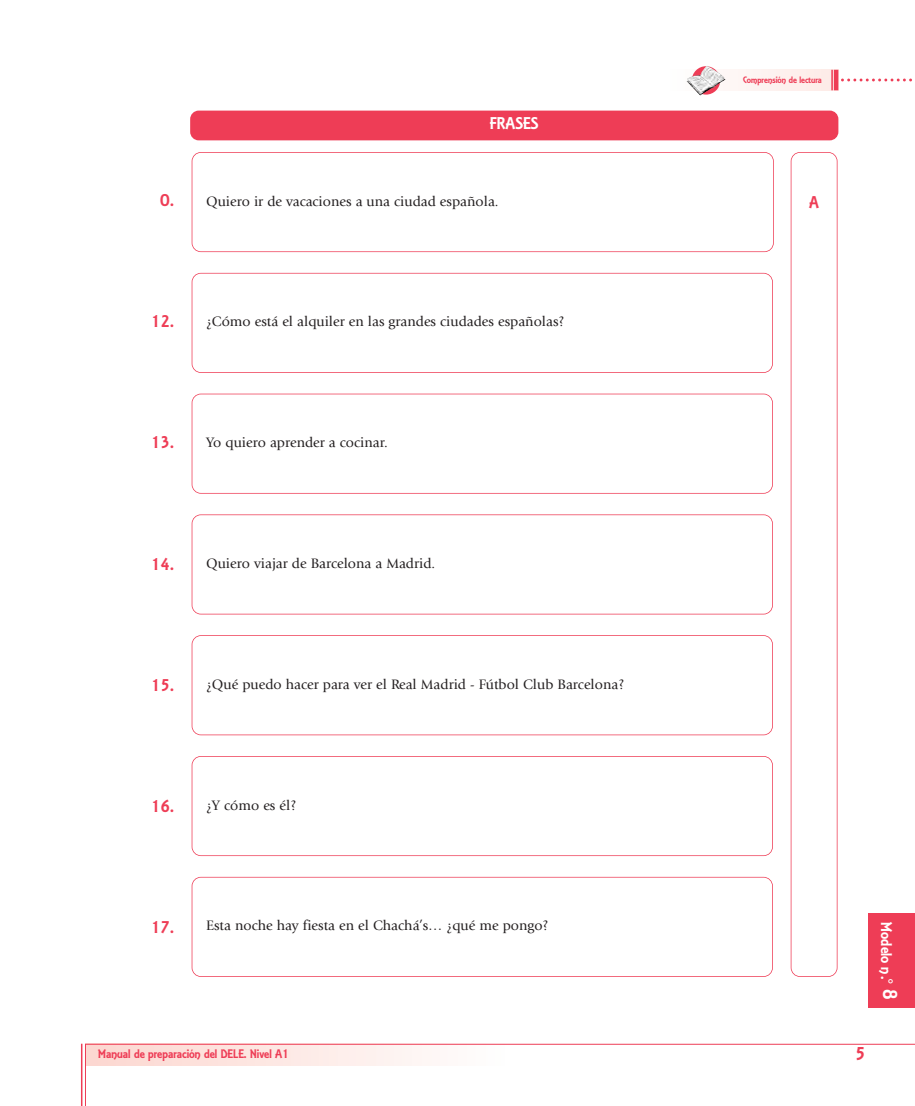
<style>
.page{position:relative;width:915px;height:1106px;background:#fff}
.page>*{position:absolute;margin:0;border:0;box-sizing:border-box;transform-origin:0 0}
.t1{font:18px "Gianna";color:#ee3d56}
.t2{font:16.5px "Gianna";color:#fff}
.t3{font:16.5px "Gianna";color:#ee3d56}
.t4{font:15px "Gianna";color:#fff}
.t5{font:14.25px "Giovanni";color:#231f20}
.t6{font:12px "Gianna";color:#ee3d56}
.t7{font:9px "Gianna";color:#ee3d56}
.s1{font-family:"Gianna";font-size:16.5px;color:#ee3d56}
.s2{font-family:"Lucida Grande"}
.s3{font-size:19.5px}
</style>
<div class="page">
<svg style="left:85px;top:1043px;width:829px;height:63px"></svg>
<hr style="left:81px;top:1043px;width:1px;height:63px;background:#ee3d56">
<div style="left:668px;top:70px;width:170px;height:20px;background:linear-gradient(to bottom,#fef3f1,#fef3f1)"></div>
<svg style="left:831px;top:70px;width:81px;height:20px"></svg>
<div style="left:833px;top:70px;width:5px;height:20px;background:#ee3d56"></div>
<img style="left:686px;top:66px;width:39px;height:29px">
<div style="left:190px;top:111px;width:648px;height:29px;background:#ee3d56;border-radius:9px"></div>
<div style="left:191px;top:152px;width:582px;height:100px;border:2px solid #ee3d56;border-radius:9px"></div>
<div style="left:790px;top:152px;width:47px;height:824px;border:2px solid #ee3d56;border-radius:9px"></div>
<div style="left:191px;top:273px;width:581px;height:100px;border:2px solid #ee3d56;border-radius:9px"></div>
<div style="left:191px;top:393px;width:581px;height:100px;border:2px solid #ee3d56;border-radius:9px"></div>
<div style="left:191px;top:514px;width:581px;height:100px;border:2px solid #ee3d56;border-radius:9px"></div>
<div style="left:191px;top:635px;width:581px;height:100px;border:2px solid #ee3d56;border-radius:9px"></div>
<div style="left:191px;top:756px;width:581px;height:100px;border:2px solid #ee3d56;border-radius:9px"></div>
<div style="left:191px;top:876px;width:581px;height:100px;border:2px solid #ee3d56;border-radius:9px"></div>
<div style="left:867px;top:913px;width:47px;height:95px;background:#ee3d56"></div>
<p class="t2" style="left:490px;top:114px;width:50px">FRASES</p>
<p class="t7" style="left:742px;top:75px;width:80px">Comprensión de lectura</p>
<p class="t5" style="left:160px;top:195px;width:339px"><span class="s1">O.</span> Quiero ir de vacaciones a una ciudad española.</p>
<p class="t3" style="left:808px;top:193px;width:11px">A</p>
<p class="t5" style="left:151px;top:316px;width:414px"><span class="s1">12.</span> ¿Cómo está el alquiler en las grandes ciudades españolas?</p>
<p class="t5" style="left:151px;top:437px;width:238px"><span class="s1">13.</span> Yo quiero aprender a cocinar.</p>
<p class="t5" style="left:151px;top:557px;width:285px"><span class="s1">14.</span> Quiero viajar de Barcelona a Madrid.</p>
<p class="t5" style="left:151px;top:678px;width:474px"><span class="s1">15.</span> ¿Qué puedo hacer para ver el Real Madrid - Fútbol Club Barcelona?</p>
<p class="t5" style="left:151px;top:799px;width:146px"><span class="s1">16.</span> ¿Y cómo es él?</p>
<p class="t5" style="left:151px;top:920px;width:398px"><span class="s1">17.</span> Esta noche hay fiesta en el Chachá’s… ¿qué me pongo?</p>
<p class="t4" style="left:894px;top:922px;width:79px;rotate:90deg">Modelo n.<span class="s2">°</span> <span class="s3">8</span></p>
<p class="t6" style="left:98px;top:1046px;width:192px">Manual de preparación del DELE. Nivel A1</p>
<p class="t1" style="left:855px;top:1043px;width:11px">5</p>
</div>
